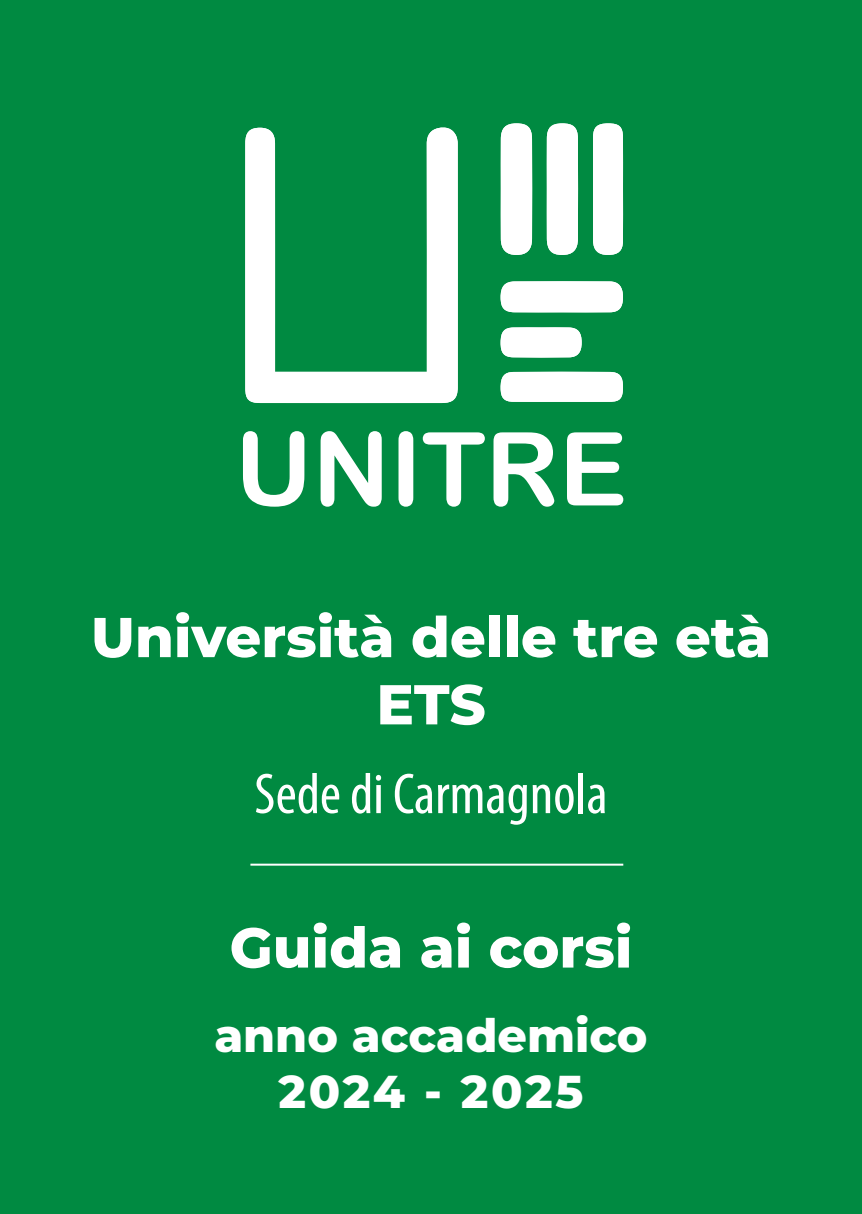
<style>
.page{position:relative;width:862px;height:1214px;background:#fff}
.page>*{position:absolute;margin:0;border:0;box-sizing:border-box;transform-origin:0 0}
.t1{font:condensed 58px "Myriad Pro";color:#fff}
.t2{font:100 56px "Montserrat";color:#fff}
.t3{font:100 46px "Montserrat";letter-spacing:.005em;color:#fff}
.t4{font:100 46px "Montserrat";letter-spacing:.055em;color:#fff}
</style>
<div class="page">
<div style="left:0;top:0;width:862px;height:1213px;background:#008a41"></div>
<hr style="left:250px;top:863px;width:373px;height:2px;background:#fff">
<svg style="left:243px;top:431px;width:380px;height:75px"></svg>
<svg style="left:500px;top:136px;width:113px;height:236px"></svg>
<svg style="left:245px;top:127px;width:213px;height:276px"></svg>
<div style="left:501px;top:123px;width:31px;height:132px;background:#fff"></div>
<div style="left:547px;top:123px;width:31px;height:132px;background:#fff"></div>
<div style="left:593px;top:123px;width:30px;height:132px;background:#fff"></div>
<svg style="left:500px;top:281px;width:123px;height:31px;background:#f4faf7"></svg>
<div style="left:500px;top:372px;width:123px;height:30px;background:#fff"></div>
<svg style="left:500px;top:327px;width:82px;height:30px;background:#eff8f3"></svg>
<p class="t2" style="left:91px;top:600px;width:682px">Università delle tre età</p>
<p class="t2" style="left:376px;top:667px;width:111px">ETS</p>
<p class="t1" style="left:254px;top:762px;width:355px">Sede di Carmagnola</p>
<p class="t2" style="left:230px;top:910px;width:404px">Guida ai corsi</p>
<p class="t3" style="left:214px;top:1005px;width:435px">anno accademico</p>
<p class="t4" style="left:279px;top:1060px;width:306px">2024 - 2025</p>
</div>
